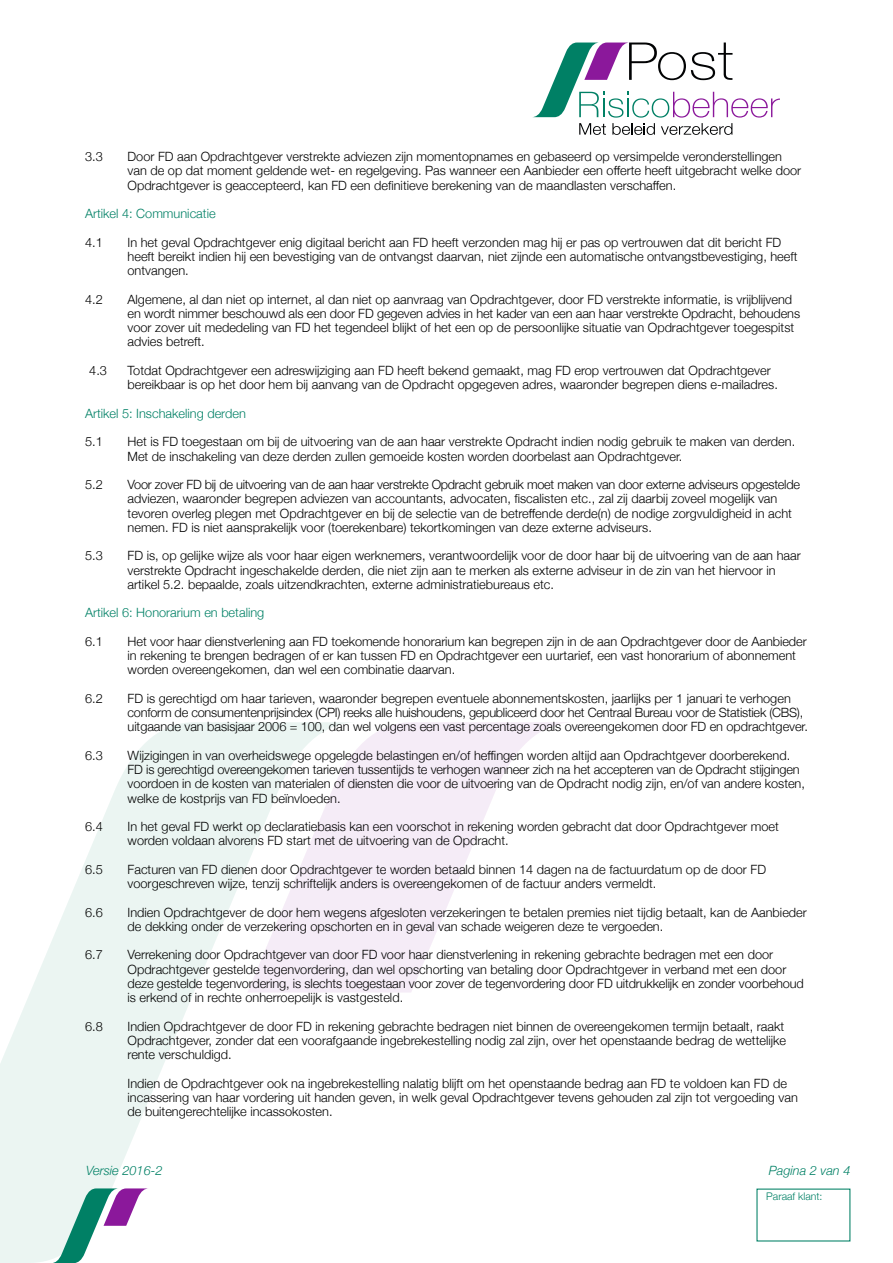
<style>
.page{position:relative;width:893px;height:1263px;background:#fff}
.page>*{position:absolute;margin:0;border:0;box-sizing:border-box;transform-origin:0 0}
.t1{font:300 12.75px/14.2px "Helvetica Neue";color:#000}
.t2{font:300 12.75px "Helvetica Neue";color:#008065}
.t3{font:italic 300 12.75px "Helvetica Neue";color:#008065}
.t4{font:300 10.5px "Helvetica Neue";color:#008065}
</style>
<div class="page">
<svg style="left:0;top:722px;width:358px;height:466px"></svg>
<svg style="left:247px;top:722px;width:319px;height:270px;fill:#f5ecf7"></svg>
<svg style="left:0;top:1188px;width:148px;height:75px"></svg>
<svg style="left:533px;top:43px;width:247px;height:92px"></svg>
<p class="t1" style="left:85px;top:149px;width:19px">3.3</p>
<p class="t1" style="left:128px;top:149px;width:675px">Door FD aan Opdrachtgever verstrekte adviezen zijn momentopnames en gebaseerd op versimpelde veronderstellingen van de op dat moment geldende wet- en regelgeving. Pas wanneer een Aanbieder een offerte heeft uitgebracht welke door<br>Opdrachtgever is geaccepteerd, kan FD een definitieve berekening van de maandlasten verschaffen.</p>
<p class="t2" style="left:85px;top:203px;width:132px">Artikel 4: Communicatie</p>
<p class="t1" style="left:85px;top:234px;width:19px">4.1</p>
<p class="t1" style="left:128px;top:234px;width:671px">In het geval Opdrachtgever enig digitaal bericht aan FD heeft verzonden mag hij er pas op vertrouwen dat dit bericht FD heeft bereikt indien hij een bevestiging van de ontvangst daarvan, niet zijnde een automatische ontvangstbevestiging, heeft ontvangen.</p>
<p class="t1" style="left:85px;top:291px;width:19px">4.2</p>
<p class="t1" style="left:128px;top:291px;width:674px">Algemene, al dan niet op internet, al dan niet op aanvraag van Opdrachtgever, door FD verstrekte informatie, is vrijblijvend en wordt nimmer beschouwd als een door FD gegeven advies in het kader van een aan haar verstrekte Opdracht, behoudens voor zover uit mededeling van FD het tegendeel blijkt of het een op de persoonlijke situatie van Opdrachtgever toegespitst advies betreft.</p>
<p class="t1" style="left:89px;top:362px;width:19px">4.3</p>
<p class="t1" style="left:128px;top:362px;width:652px">Totdat Opdrachtgever een adreswijziging aan FD heeft bekend gemaakt, mag FD erop vertrouwen dat Opdrachtgever bereikbaar is op het door hem bij aanvang van de Opdracht opgegeven adres, waaronder begrepen diens e-mailadres.</p>
<p class="t2" style="left:85px;top:403px;width:162px">Artikel 5: Inschakeling derden</p>
<p class="t1" style="left:85px;top:434px;width:19px">5.1</p>
<p class="t1" style="left:128px;top:434px;width:669px">Het is FD toegestaan om bij de uitvoering van de aan haar verstrekte Opdracht indien nodig gebruik te maken van derden.<br>Met de inschakeling van deze derden zullen gemoeide kosten worden doorbelast aan Opdrachtgever.</p>
<p class="t1" style="left:85px;top:476px;width:19px">5.2</p>
<p class="t1" style="left:128px;top:476px;width:674px">Voor zover FD bij de uitvoering van de aan haar verstrekte Opdracht gebruik moet maken van door externe adviseurs opgestelde adviezen, waaronder begrepen adviezen van accountants, advocaten, fiscalisten etc., zal zij daarbij zoveel mogelijk van tevoren overleg plegen met Opdrachtgever en bij de selectie van de betreffende derde(n) de nodige zorgvuldigheid in acht nemen. FD is niet aansprakelijk voor (toerekenbare) tekortkomingen van deze externe adviseurs.</p>
<p class="t1" style="left:85px;top:548px;width:19px">5.3</p>
<p class="t1" style="left:128px;top:548px;width:675px">FD is, op gelijke wijze als voor haar eigen werknemers, verantwoordelijk voor de door haar bij de uitvoering van de aan haar verstrekte Opdracht ingeschakelde derden, die niet zijn aan te merken als externe adviseur in de zin van het hiervoor in artikel 5.2. bepaalde, zoals uitzendkrachten, externe administratiebureaus etc.</p>
<p class="t2" style="left:85px;top:602px;width:181px">Artikel 6: Honorarium en betaling</p>
<p class="t1" style="left:85px;top:633px;width:19px">6.1</p>
<p class="t1" style="left:128px;top:633px;width:681px">Het voor haar dienstverlening aan FD toekomende honorarium kan begrepen zijn in de aan Opdrachtgever door de Aanbieder in rekening te brengen bedragen of er kan tussen FD en Opdrachtgever een uurtarief, een vast honorarium of abonnement worden overeengekomen, dan wel een combinatie daarvan.</p>
<p class="t1" style="left:85px;top:690px;width:19px">6.2</p>
<p class="t1" style="left:128px;top:690px;width:682px">FD is gerechtigd om haar tarieven, waaronder begrepen eventuele abonnementskosten, jaarlijks per 1 januari te verhogen conform de consumentenprijsindex (CPI) reeks alle huishoudens, gepubliceerd door het Centraal Bureau voor de Statistiek (CBS), uitgaande van basisjaar 2006 = 100, dan wel volgens een vast percentage zoals overeengekomen door FD en opdrachtgever.</p>
<p class="t1" style="left:85px;top:747px;width:19px">6.3</p>
<p class="t1" style="left:128px;top:747px;width:679px">Wijzigingen in van overheidswege opgelegde belastingen en/of heffingen worden altijd aan Opdrachtgever doorberekend.<br>FD is gerechtigd overeengekomen tarieven tussentijds te verhogen wanneer zich na het accepteren van de Opdracht stijgingen voordoen in de kosten van materialen of diensten die voor de uitvoering van de Opdracht nodig zijn, en/of van andere kosten, welke de kostprijs van FD beïnvloeden.</p>
<p class="t1" style="left:85px;top:818px;width:19px">6.4</p>
<p class="t1" style="left:128px;top:818px;width:653px">In het geval FD werkt op declaratiebasis kan een voorschot in rekening worden gebracht dat door Opdrachtgever moet worden voldaan alvorens FD start met de uitvoering van de Opdracht.</p>
<p class="t1" style="left:85px;top:861px;width:19px">6.5</p>
<p class="t1" style="left:128px;top:861px;width:640px">Facturen van FD dienen door Opdrachtgever te worden betaald binnen 14 dagen na de factuurdatum op de door FD voorgeschreven wijze, tenzij schriftelijk anders is overeengekomen of de factuur anders vermeldt.</p>
<p class="t1" style="left:85px;top:904px;width:19px">6.6</p>
<p class="t1" style="left:128px;top:904px;width:681px">Indien Opdrachtgever de door hem wegens afgesloten verzekeringen te betalen premies niet tijdig betaalt, kan de Aanbieder de dekking onder de verzekering opschorten en in geval van schade weigeren deze te vergoeden.</p>
<p class="t1" style="left:85px;top:947px;width:19px">6.7</p>
<p class="t1" style="left:128px;top:947px;width:678px">Verrekening door Opdrachtgever van door FD voor haar dienstverlening in rekening gebrachte bedragen met een door Opdrachtgever gestelde tegenvordering, dan wel opschorting van betaling door Opdrachtgever in verband met een door deze gestelde tegenvordering, is slechts toegestaan voor zover de tegenvordering door FD uitdrukkelijk en zonder voorbehoud is erkend of in rechte onherroepelijk is vastgesteld.</p>
<p class="t1" style="left:85px;top:1018px;width:19px">6.8</p>
<p class="t1" style="left:128px;top:1018px;width:660px">Indien Opdrachtgever de door FD in rekening gebrachte bedragen niet binnen de overeengekomen termijn betaalt, raakt<br>Opdrachtgever, zonder dat een voorafgaande ingebrekestelling nodig zal zijn, over het openstaande bedrag de wettelijke rente verschuldigd.</p>
<p class="t1" style="left:128px;top:1075px;width:672px">Indien de Opdrachtgever ook na ingebrekestelling nalatig blijft om het openstaande bedrag aan FD te voldoen kan FD de incassering van haar vordering uit handen geven, in welk geval Opdrachtgever tevens gehouden zal zijn tot vergoeding van de buitengerechtelijke incassokosten.</p>
<p class="t3" style="left:86px;top:1160px;width:78px">Versie 2016-2</p>
<p class="t3" style="left:769px;top:1160px;width:83px">Pagina 2 van 4</p>
<p class="t4" style="left:766px;top:1187px;width:58px">Paraaf klant:</p>
</div>
